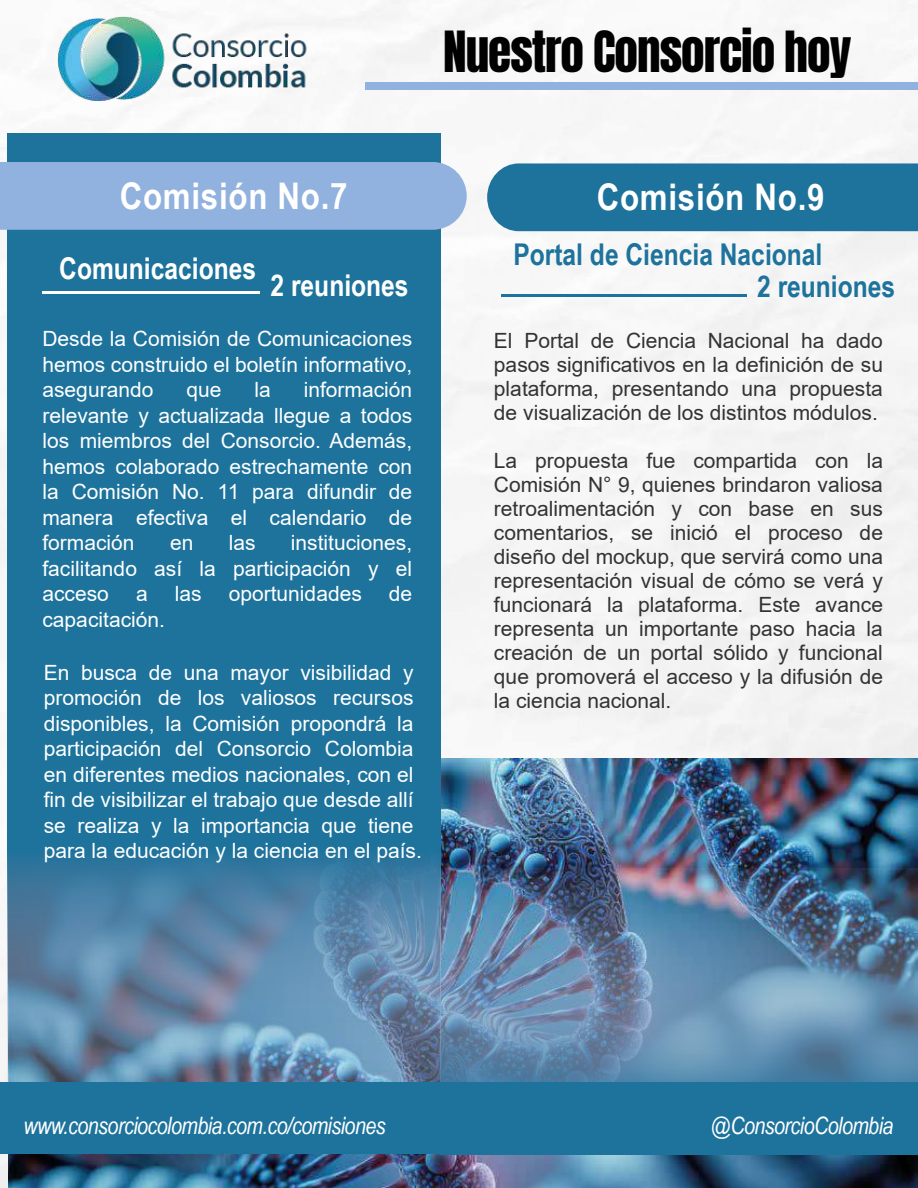
<style>
.page{position:relative;width:918px;height:1188px;background:#f6f6f6}
.page>*{position:absolute;margin:0;border:0;box-sizing:border-box;transform-origin:0 0}
.t1{font:47.4px "Anton";letter-spacing:-.02em;color:#010101}
.t2{font:700 36.75px "Arial Narrow";letter-spacing:.02em;color:#fff;scale:1.04 1}
.t3{font:700 30px "Arial Narrow";color:#1d739c}
.t4{font:700 30px "Arial Narrow";color:#fff}
.t5{font:italic 24px "Arial Narrow";letter-spacing:-.02em;color:#fff}
.t6{font:21px/25.5px "Arial";color:#fff;text-align:justify}
.t7{font:21px/24px "Arial";color:#333;text-align:justify}
</style>
<div class="page">
<img style="left:9px;top:758px;width:909px;height:430px">
<svg style="left:7px;top:134px;width:433px;height:948px;background:#2d789f"></svg>
<div style="left:0;top:162px;width:467px;height:68px;background:#91b1de"></div>
<hr style="left:42px;top:291px;width:218px;height:3px;background:#fff">
<div style="left:487px;top:163px;width:431px;height:68px;background:#1d739c"></div>
<hr style="left:501px;top:294px;width:246px;height:3px;background:#1d739c">
<img style="left:58px;top:16px;width:262px;height:85px">
<div style="left:366px;top:82px;width:552px;height:8px;background:#91b1de"></div>
<img style="left:440px;top:869px;width:478px;height:213px">
<div style="left:0;top:1082px;width:918px;height:72px;background:#1d739c"></div>
<h1 class="t1" style="left:443px;top:28px;width:410px">Nuestro Consorcio hoy</h1>
<h2 class="t2" style="left:120px;top:168px;width:221px">Comisión No.7</h2>
<h3 class="t4" style="left:59px;top:246px;width:198px">Comunicaciones</h3>
<h3 class="t4" style="left:271px;top:262px;width:140px">2 reuniones</h3>
<p class="t6" style="left:42px;top:326px;width:371px">Desde la Comisión de Comunicaciones hemos construido el boletín informativo, asegurando</p>
<p class="t6" style="left:42px;top:377px;width:371px;text-indent:261px">información relevante y actualizada llegue a todos los miembros del Consorcio. Además, hemos colaborado estrechamente con la Comisión No. 11 para difundir de manera efectiva el calendario de formación</p>
<p class="t6" style="left:186px;top:377px;width:37px">que</p>
<p class="t6" style="left:254px;top:377px;width:18px">la</p>
<p class="t6" style="left:42px;top:530px;width:371px;text-indent:248px">instituciones, facilitando así la participación y el acceso</p>
<p class="t6" style="left:170px;top:530px;width:25px">en</p>
<p class="t6" style="left:229px;top:530px;width:28px">las</p>
<p class="t6" style="left:136px;top:581px;width:13px">a</p>
<p class="t6" style="left:175px;top:581px;width:28px">las</p>
<p class="t6" style="left:229px;top:581px;width:135px">oportunidades</p>
<p class="t6" style="left:389px;top:581px;width:25px">de</p>
<p class="t6" style="left:42px;top:606px;width:124px">capacitación.</p>
<p class="t6" style="left:44px;top:660px;width:380px;text-align:left">En busca de una mayor visibilidad y promoción de los valiosos recursos disponibles, la Comisión propondrá la participación del Consorcio Colombia en diferentes medios nacionales, con el fin de visibilizar el trabajo que desde allí se realiza y la importancia que tiene para la educación y la ciencia en el país.</p>
<h2 class="t2" style="left:597px;top:169px;width:221px">Comisión No.9</h2>
<h3 class="t3" style="left:513px;top:232px;width:310px">Portal de Ciencia Nacional</h3>
<h3 class="t3" style="left:757px;top:264px;width:140px">2 reuniones</h3>
<p class="t7" style="left:494px;top:329px;width:391px">El Portal de Ciencia Nacional ha dado pasos significativos en la definición de su plataforma, presentando una propuesta de visualización de los distintos módulos.</p>
<p class="t7" style="left:494px;top:449px;width:391px">La propuesta fue compartida con la Comisión N° 9, quienes brindaron valiosa retroalimentación y con base en sus comentarios, se inició el proceso de diseño del mockup, que servirá como una representación visual de cómo se verá y funcionará la plataforma. Este avance representa un importante paso hacia la creación de un portal sólido y funcional que promoverá el acceso y la difusión de la ciencia nacional.</p>
<p class="t5" style="left:24px;top:1108px;width:364px">www.consorciocolombia.com.co/comisiones</p>
<p class="t5" style="left:711px;top:1108px;width:184px">@ConsorcioColombia</p>
</div>
